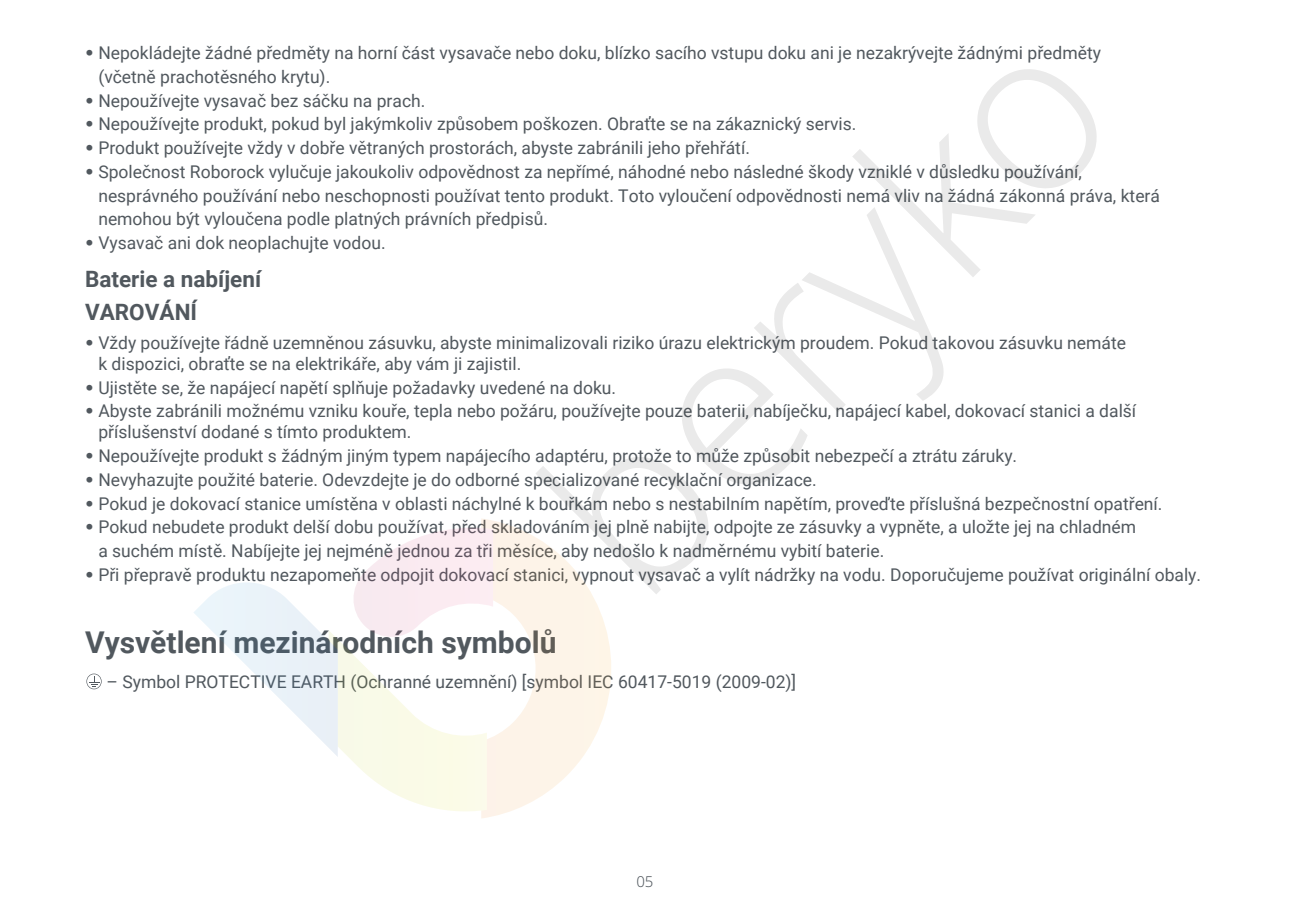
<style>
.page{position:relative;width:1290px;height:922px;background:#fff}
.page>*{position:absolute;margin:0;border:0;box-sizing:border-box;transform-origin:0 0}
.t1{font:700 30px "Roboto";color:#51585e}
.t2{font:700 22.5px/33.5px "Roboto";color:#51585e}
.t3{font:17.5px/23.8px "Roboto";color:#51585e}
.t4{font:300 15px "Noto Sans";color:#51585e}
.s1{font-family:"Ping Fang SC"}
</style>
<div class="page">
<svg style="left:86px;top:673px;width:16px;height:16px"></svg>
<svg style="left:194px;top:519px;width:417px;height:299px"></svg>
<svg style="left:535px;top:69px;width:561px;height:525px"></svg>
<p class="t3" style="left:98px;top:40px;width:1004px;text-indent:-13px"><span class="s1">•</span> Nepokládejte žádné předměty na horní část vysavače nebo doku, blízko sacího vstupu doku ani je nezakrývejte žádnými předměty (včetně prachotěsného krytu).</p>
<p class="t3" style="left:85px;top:88px;width:342px"><span class="s1">•</span> Nepoužívejte vysavač bez sáčku na prach.</p>
<p class="t3" style="left:85px;top:112px;width:773px"><span class="s1">•</span> Nepoužívejte produkt, pokud byl jakýmkoliv způsobem poškozen. Obraťte se na zákaznický servis.</p>
<p class="t3" style="left:85px;top:135px;width:666px"><span class="s1">•</span> Produkt používejte vždy v dobře větraných prostorách, abyste zabránili jeho přehřátí.</p>
<p class="t3" style="left:98px;top:159px;width:1063px;text-indent:-13px"><span class="s1">•</span> Společnost Roborock vylučuje jakoukoliv odpovědnost za nepřímé, náhodné nebo následné škody vzniklé v důsledku používání, nesprávného používání nebo neschopnosti používat tento produkt. Toto vyloučení odpovědnosti nemá vliv na žádná zákonná práva, která nemohou být vyloučena podle platných právních předpisů.</p>
<p class="t3" style="left:85px;top:230px;width:302px"><span class="s1">•</span> Vysavač ani dok neoplachujte vodou.</p>
<p class="t2" style="left:85px;top:261px;width:178px">Baterie a nabíjení<br>VAROVÁNÍ</p>
<p class="t3" style="left:98px;top:331px;width:1029px;line-height:21px;text-indent:-13px"><span class="s1">•</span> Vždy používejte řádně uzemněnou zásuvku, abyste minimalizovali riziko úrazu elektrickým proudem. Pokud takovou zásuvku nemáte k dispozici, obraťte se na elektrikáře, aby vám ji zajistil.</p>
<p class="t3" style="left:85px;top:375px;width:533px"><span class="s1">•</span> Ujistěte se, že napájecí napětí splňuje požadavky uvedené na doku.</p>
<p class="t3" style="left:98px;top:400px;width:1039px;line-height:21px;text-indent:-13px"><span class="s1">•</span> Abyste zabránili možnému vzniku kouře, tepla nebo požáru, používejte pouze baterii, nabíječku, napájecí kabel, dokovací stanici a další příslušenství dodané s tímto produktem.</p>
<p class="t3" style="left:85px;top:443px;width:934px"><span class="s1">•</span> Nepoužívejte produkt s žádným jiným typem napájecího adaptéru, protože to může způsobit nebezpečí a ztrátu záruky.</p>
<p class="t3" style="left:85px;top:467px;width:733px"><span class="s1">•</span> Nevyhazujte použité baterie. Odevzdejte je do odborné specializované recyklační organizace.</p>
<p class="t3" style="left:85px;top:491px;width:1079px"><span class="s1">•</span> Pokud je dokovací stanice umístěna v oblasti náchylné k bouřkám nebo s nestabilním napětím, proveďte příslušná bezpečnostní opatření.</p>
<p class="t3" style="left:98px;top:514px;width:1039px;text-indent:-13px"><span class="s1">•</span> Pokud nebudete produkt delší dobu používat, před skladováním jej plně nabijte, odpojte ze zásuvky a vypněte, a uložte jej na chladném a suchém místě. Nabíjejte jej nejméně jednou za tři měsíce, aby nedošlo k nadměrnému vybití baterie.</p>
<p class="t3" style="left:85px;top:562px;width:1117px"><span class="s1">•</span> Při přepravě produktu nezapomeňte odpojit dokovací stanici, vypnout vysavač a vylít nádržky na vodu. Doporučujeme používat originální obaly.</p>
<h1 class="t1" style="left:85px;top:621px;width:473px">Vysvětlení mezinárodních symbolů</h1>
<p class="t3" style="left:106px;top:669px;width:691px">– Symbol PROTECTIVE EARTH (Ochranné uzemnění) [symbol IEC 60417-5019 (2009-02)]</p>
<p class="t4" style="left:636px;top:871px;width:19px">05</p>
</div>
